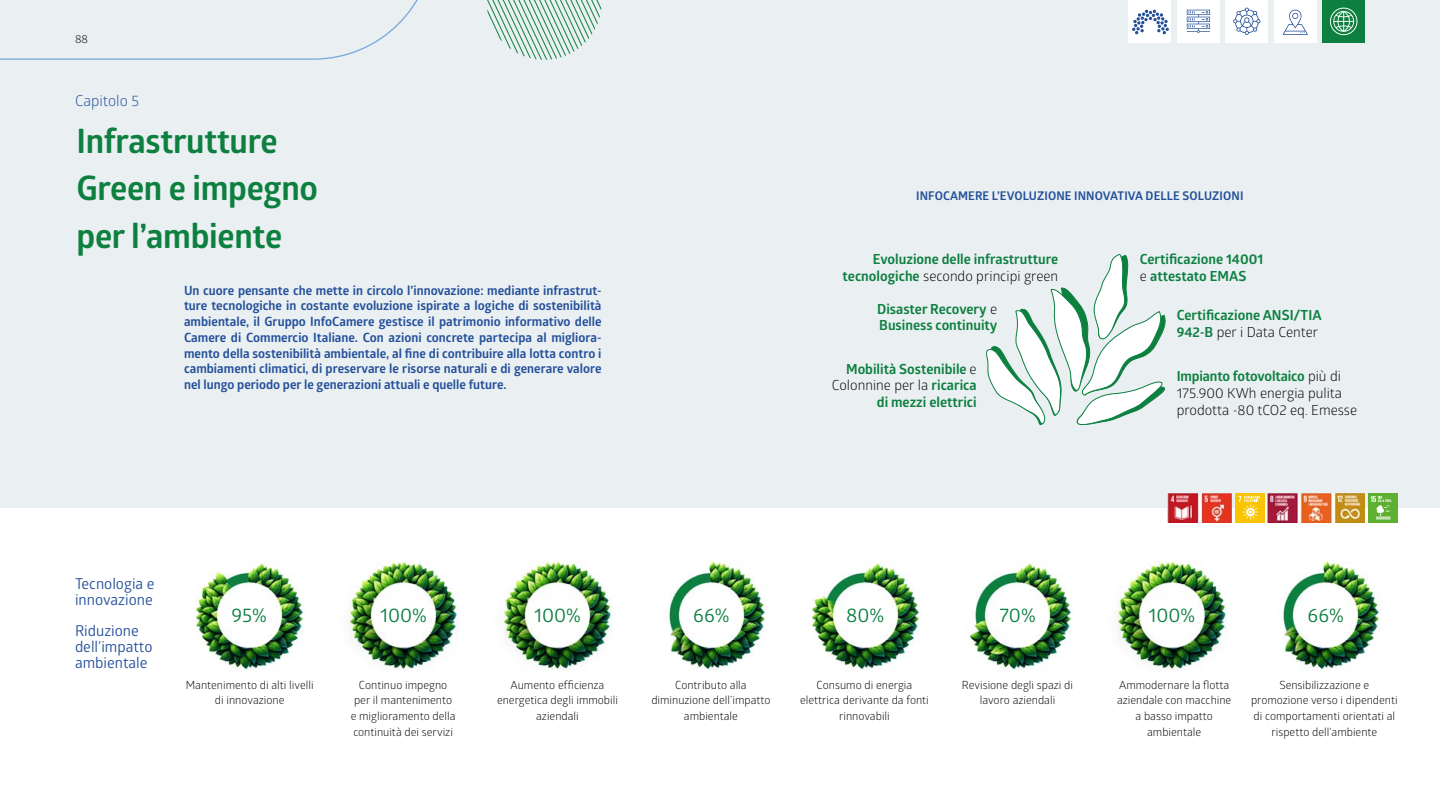
<style>
.page{position:relative;width:1440px;height:810px;background:#eaeff2}
.page>*{position:absolute;margin:0;border:0;box-sizing:border-box;transform-origin:0 0}
.t1{font:700 33.75px/47.2px "Glober";letter-spacing:-.01em;color:#0d8040}
.t2{font:19.5px "Glober";color:#0d8040}
.t3{font:15px/15.8px "Glober";color:#24509a}
.t4{font:15px "Glober";color:#24509a}
.t5{font:700 13.95px/16.7px "Glober";color:#0d8040}
.t6{font:13.95px/16.7px "Glober";color:#000}
.t7{font:700 12.75px/15.8px "Glober";color:#24509a;text-align:justify}
.t8{font:700 12px "Glober";letter-spacing:.01em;color:#24509a}
.t9{font:11.25px/15.8px "Glober";color:#000;text-align:center}
.s1{font-weight:400;color:#000}
.s2{font-weight:700;color:#0d8040}
</style>
<div class="page">
<div style="left:0;top:508px;width:1440px;height:302px;background:#fff"></div>
<svg style="left:0;top:0;width:418px;height:60px"></svg>
<img style="left:1265px;top:494px;width:100px;height:29px">
<img style="left:1168px;top:494px;width:64px;height:29px">
<svg style="left:487px;top:0;width:115px;height:60px"></svg>
<img style="left:195px;top:563px;width:109px;height:107px">
<img style="left:349px;top:561px;width:110px;height:109px">
<img style="left:503px;top:561px;width:110px;height:109px">
<img style="left:668px;top:561px;width:98px;height:109px">
<img style="left:1282px;top:561px;width:98px;height:109px">
<img style="left:811px;top:563px;width:109px;height:107px">
<img style="left:965px;top:563px;width:107px;height:107px">
<img style="left:1117px;top:561px;width:110px;height:109px">
<div style="left:1369px;top:494px;width:29px;height:29px;background:#5eb030"></div>
<svg style="left:1371px;top:496px;width:20px;height:23px"></svg>
<div style="left:1236px;top:494px;width:29px;height:29px;background:#fac400"></div>
<svg style="left:1239px;top:496px;width:21px;height:24px"></svg>
<div style="left:1177px;top:0;width:43px;height:43px;background:#fff"></div>
<svg style="left:1187px;top:10px;width:23px;height:23px"></svg>
<div style="left:1129px;top:0;width:42px;height:43px;background:#fff"></div>
<svg style="left:1132px;top:10px;width:37px;height:25px"></svg>
<div style="left:1226px;top:0;width:42px;height:43px;background:#fff"></div>
<svg style="left:1233px;top:8px;width:28px;height:27px"></svg>
<div style="left:1274px;top:0;width:43px;height:43px;background:#fff"></div>
<svg style="left:1283px;top:10px;width:25px;height:25px"></svg>
<div style="left:1322px;top:0;width:43px;height:43px;background:#0d8040"></div>
<svg style="left:1330px;top:8px;width:27px;height:27px"></svg>
<svg style="left:986px;top:254px;width:180px;height:171px"></svg>
<p class="t9" style="left:75px;top:30px;width:15px">88</p>
<h3 class="t4" style="left:75px;top:90px;width:66px">Capitolo 5</h3>
<h1 class="t1" style="left:77px;top:117px;width:243px">Infrastrutture<br>Green e impegno per l’ambiente</h1>
<p class="t7" style="left:184px;top:282px;width:419px">Un cuore pensante che mette in circolo l’innovazione: mediante infrastrut&shy;ture tecnologiche in costante evoluzione ispirate a logiche di sostenibilità ambientale, il Gruppo InfoCamere gestisce il patrimonio informativo delle Camere di Commercio Italiane. Con azioni concrete partecipa al migliora&shy;mento della sostenibilità ambientale, al fine di contribuire alla lotta contro i cambiamenti climatici, di preservare le risorse naturali e di generare valore nel lungo periodo per le generazioni attuali e quelle future.</p>
<p class="t8" style="left:916px;top:187px;width:329px">INFOCAMERE L’EVOLUZIONE INNOVATIVA DELLE SOLUZIONI</p>
<p class="t5" style="left:843px;top:250px;width:217px;text-align:right">Evoluzione delle infrastrutture tecnologiche <span class="s1">secondo principi green</span></p>
<p class="t5" style="left:1140px;top:250px;width:125px">Certificazione 14001 <span class="s1">e</span> attestato EMAS</p>
<p class="t5" style="left:877px;top:300px;width:122px">Disaster Recovery <span class="s1">e<br></span>Business continuity</p>
<p class="t5" style="left:832px;top:360px;width:146px;text-align:right">Mobilità Sostenibile <span class="s1">e<br>Colonnine per la</span> ricarica di mezzi elettrici</p>
<p class="t5" style="left:1177px;top:306px;width:146px">Certificazione ANSI/TIA<br>942-B <span class="s1">per i Data Center</span></p>
<p class="t6" style="left:1177px;top:367px;width:182px"><span class="s2">Impianto fotovoltaico</span> più di<br>175.900 KWh energia pulita prodotta -80 tCO2 eq. Emesse</p>
<h3 class="t3" style="left:75px;top:575px;width:81px">Tecnologia e innovazione</h3>
<h3 class="t3" style="left:75px;top:622px;width:79px">Riduzione dell’impatto ambientale</h3>
<h2 class="t2" style="left:231px;top:602px;width:37px">95%</h2>
<p class="t9" style="left:186px;top:676px;width:129px">Mantenimento di alti livelli di innovazione</p>
<h2 class="t2" style="left:380px;top:602px;width:48px">100%</h2>
<p class="t9" style="left:351px;top:676px;width:106px">Continuo impegno per il mantenimento e miglioramento della continuità dei servizi</p>
<h2 class="t2" style="left:534px;top:602px;width:48px">100%</h2>
<p class="t9" style="left:497px;top:676px;width:122px">Aumento efficienza energetica degli immobili aziendali</p>
<h2 class="t2" style="left:693px;top:602px;width:38px">66%</h2>
<p class="t9" style="left:651px;top:676px;width:121px">Contributo alla diminuzione dell’impatto ambientale</p>
<h2 class="t2" style="left:846px;top:602px;width:40px">80%</h2>
<p class="t9" style="left:800px;top:676px;width:130px">Consumo di energia elettrica derivante da fonti rinnovabili</p>
<h2 class="t2" style="left:999px;top:602px;width:38px">70%</h2>
<p class="t9" style="left:962px;top:676px;width:113px">Revisione degli spazi di lavoro aziendali</p>
<h2 class="t2" style="left:1149px;top:602px;width:48px">100%</h2>
<h2 class="t2" style="left:1308px;top:602px;width:38px">66%</h2>
<p class="t9" style="left:1117px;top:676px;width:116px">Ammodernare la flotta aziendale con macchine a basso impatto ambientale</p>
<p class="t9" style="left:1251px;top:676px;width:148px">Sensibilizzazione e promozione verso i dipendenti di comportamenti orientati al rispetto dell’ambiente</p>
</div>
